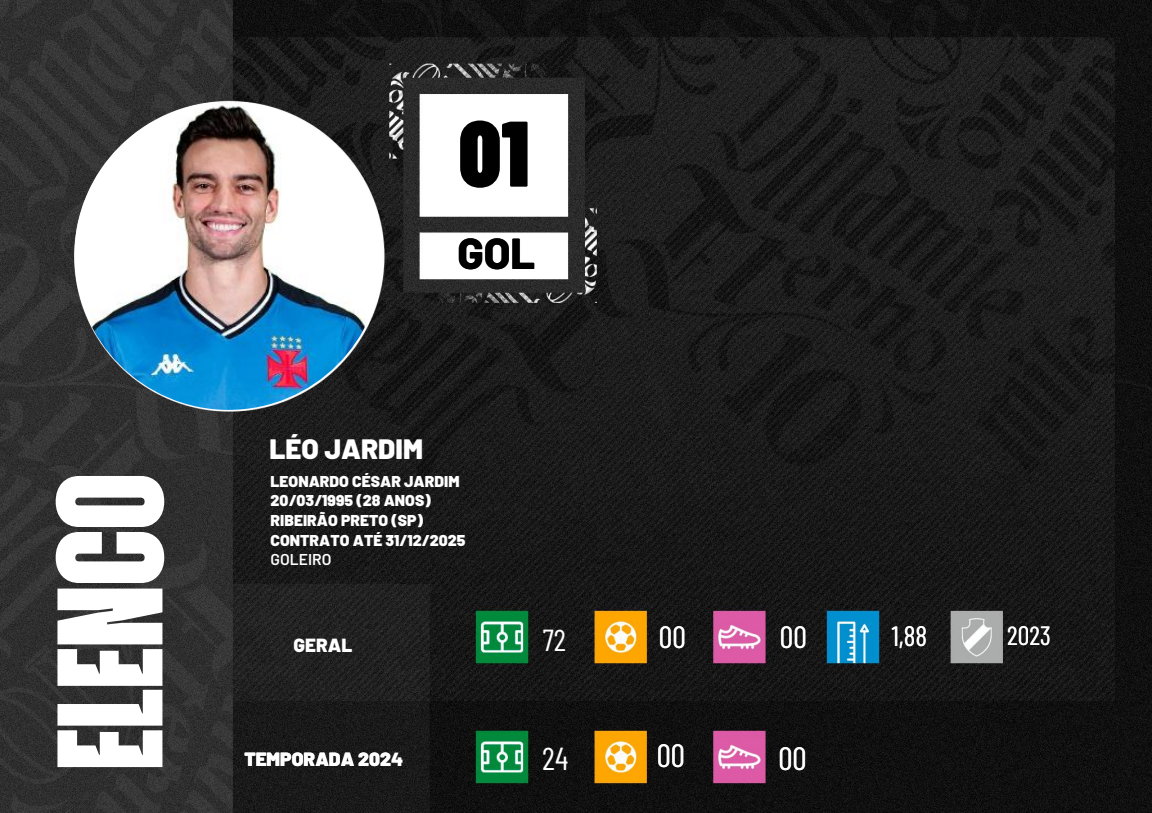
<style>
.page{position:relative;width:1152px;height:813px;background:#fff}
.page>*{position:absolute;margin:0;border:0;box-sizing:border-box;transform-origin:0 0}
.t1{font:800 150px "Zuume Cut";color:#fff}
.t2{font:900 92.85px "Barlow Condensed";color:#000}
.t3{font:800 43.12px "Barlow";color:#000}
.t4{font:31.8px "Barlow Condensed";color:#fff}
.t5{font:30.38px "Barlow Condensed";color:#fff}
.t6{font:900 27.97px "Barlow";color:#fff}
.t7{font:27.75px "Barlow Condensed";color:#fff}
.t8{font:26.33px "Barlow Condensed";color:#fff}
.t9{font:900 19.05px "Barlow";letter-spacing:.005em;color:#fff}
.t10{font:900 15.67px/19.6px "Barlow";letter-spacing:.005em;color:#fff}
.t11{font:600 15.67px "Barlow";letter-spacing:.005em;color:#fff}
</style>
<div class="page">
<img style="left:0;top:0;width:1152px;height:812px">
<img style="left:74px;top:101px;width:308px;height:309px;border-radius:50%">
<h1 class="t1" style="left:42px;top:769px;width:298px;rotate:-90deg">ELENCO</h1>
<h2 class="t2" style="left:459px;top:94px;width:72px">01</h2>
<h3 class="t3" style="left:458px;top:226px;width:79px">GOL</h3>
<h3 class="t6" style="left:269px;top:430px;width:155px">LÉO JARDIM</h3>
<p class="t10" style="left:271px;top:470px;width:196px">LEONARDO CÉSAR JARDIM<br>20/03/1995 (28 ANOS)<br>RIBEIRÃO PRETO (SP)<br>CONTRATO ATÉ 31/12/2025</p>
<p class="t11" style="left:271px;top:549px;width:63px">GOLEIRO</p>
<p class="t9" style="left:293px;top:632px;width:60px">GERAL</p>
<p class="t9" style="left:244px;top:746px;width:161px">TEMPORADA 2024</p>
<h3 class="t5" style="left:543px;top:620px;width:25px">72</h3>
<h3 class="t5" style="left:659px;top:617px;width:28px">00</h3>
<h3 class="t5" style="left:780px;top:617px;width:28px">00</h3>
<h3 class="t7" style="left:892px;top:617px;width:37px">1,88</h3>
<h3 class="t8" style="left:1007px;top:618px;width:45px">2023</h3>
<h3 class="t4" style="left:542px;top:738px;width:27px">24</h3>
<h3 class="t4" style="left:657px;top:735px;width:30px">00</h3>
<h3 class="t4" style="left:778px;top:737px;width:30px">00</h3>
</div>
